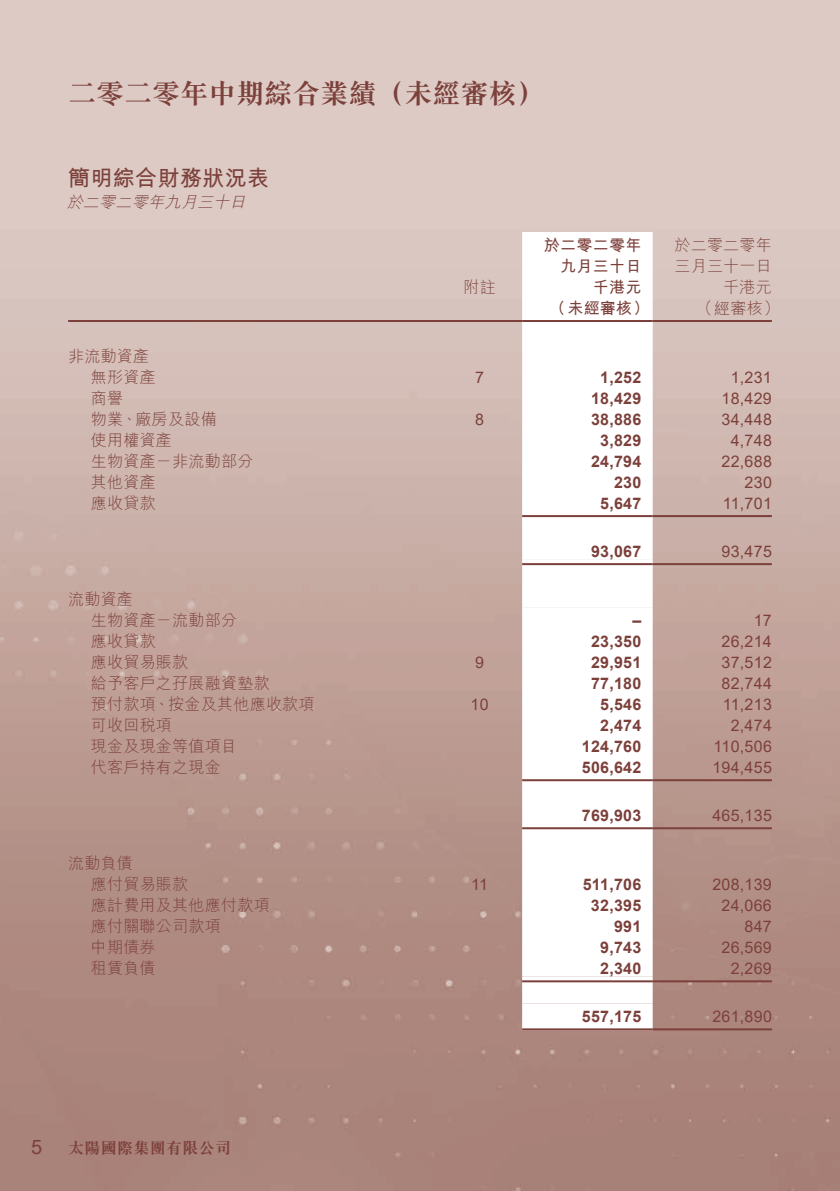
<style>
.page{position:relative;width:840px;height:1191px;background:#fff}
.page>*{position:absolute;margin:0;border:0;box-sizing:border-box;transform-origin:0 0}
.t1{font:700 28px "M Sung HK";color:#7c403b}
.t2{font:700 22px "M Hei HK";letter-spacing:.015em;color:#7c403b}
.t3{font:20px "Arial";color:#7c403b}
.t4{font:300 16px/21px "M Hei HK";letter-spacing:.015em;color:#7c403b;text-align:right}
.t5{font:16px "Arial";letter-spacing:.015em;color:#7c403b}
.t6{font:700 16px "Arial";letter-spacing:.015em;color:#7c403b}
.t7{font:700 16px/21px "M Hei HK";letter-spacing:.015em;color:#7c403b;text-align:right}
.t8{font:italic 300 16px "M Hei HK";color:#7c403b}
.t9{font:700 16px "M Sung HK";letter-spacing:.02em;color:#7c403b}
</style>
<div class="page">
<div style="left:0;top:0;width:839px;height:1191px;background:linear-gradient(to bottom,#e5d6d0,#a47b71)"></div>
<svg style="left:522px;top:232px;width:130px;height:132px"></svg>
<svg style="left:522px;top:364px;width:130px;height:664px"></svg>
<hr style="left:68px;top:320px;width:369px;height:2px;background:#7c403b">
<hr style="left:437px;top:320px;width:85px;height:2px;background:#7c403b">
<hr style="left:522px;top:320px;width:130px;height:2px;background:#7c403b">
<hr style="left:652px;top:320px;width:119px;height:2px;background:#7c403b">
<hr style="left:522px;top:515px;width:130px;height:2px;background:#7c403b">
<hr style="left:652px;top:515px;width:119px;height:2px;background:#7c403b">
<hr style="left:522px;top:563px;width:130px;height:2px;background:#7c403b">
<hr style="left:652px;top:563px;width:119px;height:2px;background:#7c403b">
<hr style="left:522px;top:779px;width:130px;height:2px;background:#7c403b">
<hr style="left:652px;top:779px;width:119px;height:2px;background:#7c403b">
<hr style="left:522px;top:827px;width:130px;height:2px;background:#7c403b">
<hr style="left:652px;top:827px;width:119px;height:2px;background:#7c403b">
<hr style="left:522px;top:980px;width:130px;height:2px;background:#7c403b">
<hr style="left:652px;top:980px;width:119px;height:2px;background:#7c403b">
<hr style="left:522px;top:1028px;width:130px;height:2px;background:#7c403b">
<hr style="left:652px;top:1028px;width:119px;height:2px;background:#7c403b">
<h1 class="t1" style="left:68px;top:75px;width:477px">二零二零年中期綜合業績（未經審核(</h1>
<h2 class="t2" style="left:68px;top:162px;width:202px">簡明綜合財務狀況表</h2>
<p class="t8" style="left:67px;top:191px;width:185px">於二零二零年九月三十日</p>
<p class="t4" style="left:463px;top:276px;width:34px">附註</p>
<p class="t7" style="left:543px;top:233px;width:99px">於二零二零年九月三十日</p>
<p class="t4" style="left:674px;top:234px;width:99px">於二零二零年三月三十一日千港元</p>
<p class="t7" style="left:592px;top:275px;width:50px">千港元</p>
<p class="t7" style="left:549px;top:296px;width:101px">（未經審核）</p>
<p class="t4" style="left:696px;top:297px;width:85px">（經審核(</p>
<p class="t4" style="left:68px;top:345px;width:83px">非流動資產</p>
<p class="t4" style="left:91px;top:366px;width:66px">無形資產</p>
<p class="t5" style="left:475px;top:366px;width:10px">7</p>
<p class="t6" style="left:600px;top:366px;width:43px">1,252</p>
<p class="t5" style="left:730px;top:366px;width:43px">1,231</p>
<p class="t4" style="left:91px;top:387px;width:34px">商譽</p>
<p class="t6" style="left:590px;top:387px;width:52px">18,429</p>
<p class="t5" style="left:721px;top:387px;width:52px">18,429</p>
<p class="t4" style="left:91px;top:408px;width:127px">物業、廠房及設備</p>
<p class="t5" style="left:475px;top:408px;width:10px">8</p>
<p class="t6" style="left:590px;top:408px;width:52px">38,886</p>
<p class="t5" style="left:721px;top:408px;width:52px">34,448</p>
<p class="t4" style="left:91px;top:429px;width:83px">使用權資產</p>
<p class="t6" style="left:600px;top:429px;width:43px">3,829</p>
<p class="t5" style="left:730px;top:429px;width:43px">4,748</p>
<p class="t4" style="left:91px;top:450px;width:164px">生物資產－非流動部分</p>
<p class="t6" style="left:590px;top:450px;width:52px">24,794</p>
<p class="t5" style="left:721px;top:450px;width:52px">22,688</p>
<p class="t4" style="left:91px;top:471px;width:66px">其他資產</p>
<p class="t6" style="left:613px;top:471px;width:29px">230</p>
<p class="t5" style="left:744px;top:471px;width:29px">230</p>
<p class="t4" style="left:91px;top:492px;width:66px">應收貸款</p>
<p class="t6" style="left:600px;top:492px;width:43px">5,647</p>
<p class="t5" style="left:722px;top:492px;width:51px">11,701</p>
<p class="t6" style="left:590px;top:540px;width:52px">93,067</p>
<p class="t5" style="left:721px;top:540px;width:52px">93,475</p>
<p class="t4" style="left:68px;top:588px;width:66px">流動資產</p>
<p class="t4" style="left:91px;top:609px;width:148px">生物資產－流動部分</p>
<p class="t6" style="left:632px;top:609px;width:10px">–</p>
<p class="t5" style="left:753px;top:609px;width:20px">17</p>
<p class="t4" style="left:91px;top:630px;width:66px">應收貸款</p>
<p class="t6" style="left:590px;top:630px;width:52px">23,350</p>
<p class="t5" style="left:721px;top:630px;width:52px">26,214</p>
<p class="t4" style="left:91px;top:651px;width:99px">應收貿易賬款</p>
<p class="t5" style="left:475px;top:651px;width:10px">9</p>
<p class="t6" style="left:590px;top:651px;width:52px">29,951</p>
<p class="t5" style="left:721px;top:651px;width:52px">37,512</p>
<p class="t4" style="left:91px;top:672px;width:180px">給予客戶之孖展融資墊款</p>
<p class="t6" style="left:590px;top:672px;width:52px">77,180</p>
<p class="t5" style="left:721px;top:672px;width:52px">82,744</p>
<p class="t4" style="left:91px;top:693px;width:225px">預付款項、按金及其他應收款項</p>
<p class="t5" style="left:470px;top:693px;width:20px">10</p>
<p class="t6" style="left:600px;top:693px;width:43px">5,546</p>
<p class="t5" style="left:722px;top:693px;width:51px">11,213</p>
<p class="t4" style="left:91px;top:714px;width:83px">可收回稅項</p>
<p class="t6" style="left:600px;top:714px;width:43px">2,474</p>
<p class="t5" style="left:730px;top:714px;width:43px">2,474</p>
<p class="t4" style="left:91px;top:735px;width:148px">現金及現金等值項目</p>
<p class="t6" style="left:581px;top:735px;width:61px">124,760</p>
<p class="t5" style="left:713px;top:735px;width:60px">110,506</p>
<p class="t4" style="left:91px;top:756px;width:131px">代客戶持有之現金</p>
<p class="t6" style="left:581px;top:756px;width:61px">506,642</p>
<p class="t5" style="left:712px;top:756px;width:61px">194,455</p>
<p class="t6" style="left:581px;top:804px;width:61px">769,903</p>
<p class="t5" style="left:712px;top:804px;width:61px">465,135</p>
<p class="t4" style="left:68px;top:852px;width:66px">流動負債</p>
<p class="t4" style="left:91px;top:873px;width:99px">應付貿易賬款</p>
<p class="t5" style="left:471px;top:873px;width:18px">11</p>
<p class="t6" style="left:582px;top:873px;width:60px">511,706</p>
<p class="t5" style="left:712px;top:873px;width:61px">208,139</p>
<p class="t4" style="left:91px;top:894px;width:180px">應計費用及其他應付款項</p>
<p class="t6" style="left:590px;top:894px;width:52px">32,395</p>
<p class="t5" style="left:721px;top:894px;width:52px">24,066</p>
<p class="t4" style="left:91px;top:915px;width:131px">應付關聯公司款項</p>
<p class="t6" style="left:613px;top:915px;width:29px">991</p>
<p class="t5" style="left:744px;top:915px;width:29px">847</p>
<p class="t4" style="left:91px;top:936px;width:66px">中期債券</p>
<p class="t6" style="left:600px;top:936px;width:43px">9,743</p>
<p class="t5" style="left:721px;top:936px;width:52px">26,569</p>
<p class="t4" style="left:91px;top:957px;width:66px">租賃負債</p>
<p class="t6" style="left:600px;top:957px;width:43px">2,340</p>
<p class="t5" style="left:730px;top:957px;width:43px">2,269</p>
<p class="t6" style="left:581px;top:1005px;width:61px">557,175</p>
<p class="t5" style="left:712px;top:1005px;width:61px">261,890</p>
<p class="t3" style="left:31px;top:1133px;width:13px">5</p>
<p class="t9" style="left:68px;top:1137px;width:164px">太陽國際集團有限公司</p>
</div>
